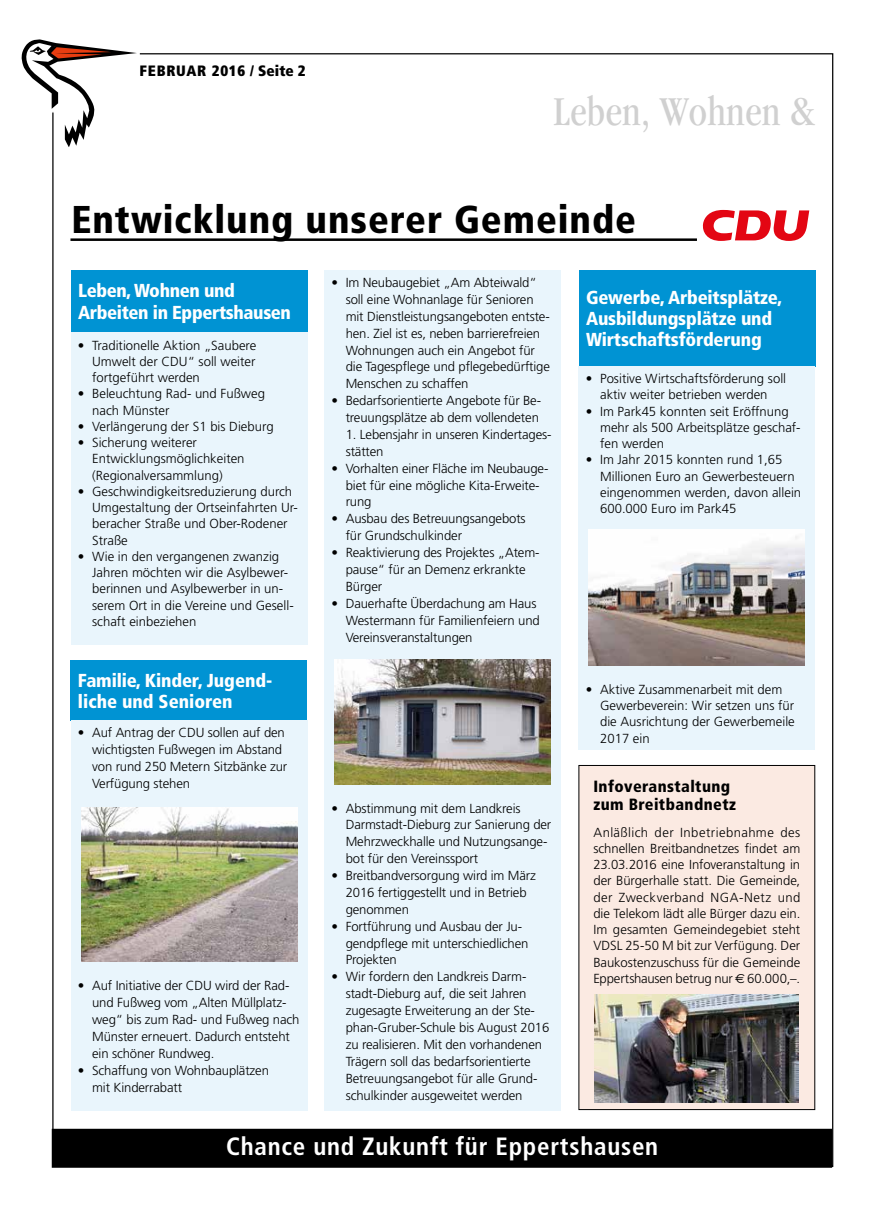
<style>
.page{position:relative;width:886px;height:1205px;background:#fff}
.page>*{position:absolute;margin:0;border:0;box-sizing:border-box;transform-origin:0 0}
.t1{font:condensed 42.5px "Garamond";color:#d0d0d0}
.t2{font:900 condensed 38.75px "Frutiger";letter-spacing:.025em;color:#000}
.t3{font:700 condensed 25px "Frutiger";letter-spacing:.03em;color:#fff}
.t4{font:900 condensed 18.75px/21.2px "Frutiger";letter-spacing:-.01em;color:#fff}
.t5{font:900 condensed 16.25px/17.5px "Frutiger";letter-spacing:.025em;color:#000}
.t6{font:900 condensed 15px "Frutiger";letter-spacing:.05em;color:#000}
.t7{font:300 13.12px/16.9px "Frutiger";letter-spacing:-.01em;color:#000}
.s1{font-family:"Euro Sans";font-weight:400}
</style>
<div class="page">
<div style="left:71px;top:333px;width:236px;height:312px;background:#e9f5fc"></div>
<div style="left:52px;top:1129px;width:779px;height:38px;background:#000"></div>
<div style="left:52px;top:1129px;width:780px;height:39px;border:1px solid #000"></div>
<svg style="left:21px;top:39px;width:116px;height:109px"></svg>
<div style="left:71px;top:270px;width:236px;height:62px;background:#0093d3"></div>
<div style="left:71px;top:660px;width:236px;height:60px;background:#0093d3"></div>
<div style="left:71px;top:720px;width:236px;height:391px;background:#e9f5fc"></div>
<div style="left:324px;top:270px;width:237px;height:840px;background:#e9f5fc"></div>
<img style="left:334px;top:660px;width:216px;height:124px">
<div style="left:579px;top:270px;width:236px;height:96px;background:#0093d3"></div>
<div style="left:579px;top:366px;width:236px;height:384px;background:#e9f5fc"></div>
<hr style="left:70px;top:238px;width:627px;height:3px;background:#000">
<svg style="left:702px;top:210px;width:107px;height:31px"></svg>
<img style="left:82px;top:807px;width:216px;height:155px">
<img style="left:588px;top:530px;width:216px;height:136px">
<div style="left:579px;top:765px;width:236px;height:344px;background:#fbeae2"></div>
<div style="left:578px;top:765px;width:237px;height:345px;border:1px solid #000"></div>
<img style="left:594px;top:995px;width:204px;height:107px">
<p class="t6" style="left:140px;top:62px;width:167px">FEBRUAR 2016 / Seite 2</p>
<h1 class="t1" style="left:553px;top:88px;width:262px">Leben, Wohnen &amp;</h1>
<h2 class="t2" style="left:71px;top:196px;width:566px">Entwicklung unserer Gemeinde</h2>
<h3 class="t4" style="left:78px;top:280px;width:214px">Leben, Wohnen und<br>Arbeiten in Eppertshausen</h3>
<p class="t7" style="left:92px;top:337px;width:166px;line-height:16.2px;text-align:justify;text-indent:-14px">• Traditionelle Aktion „Saubere Umwelt der CDU“ soll weiter fortgeführt werden</p>
<p class="t7" style="left:92px;top:386px;width:174px;line-height:16.2px;text-indent:-14px">• Beleuchtung Rad- und Fußweg nach Münster</p>
<p class="t7" style="left:78px;top:418px;width:197px">• Verlängerung der S1 bis Dieburg</p>
<p class="t7" style="left:92px;top:435px;width:154px;line-height:16.2px;text-indent:-14px">• Sicherung weiterer<br>Entwicklungsmöglichkeiten (Regionalversammlung)</p>
<p class="t7" style="left:92px;top:483px;width:207px;line-height:16.2px;text-indent:-14px">• Geschwindigkeitsreduzierung durch<br>Umgestaltung der Ortseinfahrten Ur&shy;beracher Straße und Ober-Rodener<br>Straße</p>
<p class="t7" style="left:92px;top:548px;width:203px;line-height:16.2px;text-indent:-14px">• Wie in den vergangenen zwanzig<br>Jahren möchten wir die Asylbewer&shy;berinnen und Asylbewerber in un&shy;serem Ort in die Vereine und Gesell&shy;schaft einbeziehen</p>
<h3 class="t4" style="left:78px;top:669px;width:196px">Familie, Kinder, Jugend&shy;liche und Senioren</h3>
<p class="t7" style="left:92px;top:724px;width:197px;text-indent:-14px">• Auf Antrag der CDU sollen auf den wichtigsten Fußwegen im Abstand von rund 250 Metern Sitzbänke zur<br>Verfügung stehen</p>
<p class="t7" style="left:92px;top:977px;width:209px;text-indent:-14px">• Auf Initiative der CDU wird der Rad&shy;und Fußweg vom „Alten Müllplatz&shy;weg“ bis zum Rad- und Fußweg nach<br>Münster erneuert. Dadurch entsteht ein schöner Rundweg.</p>
<p class="t7" style="left:92px;top:1062px;width:178px;text-indent:-14px">• Schaffung von Wohnbauplätzen mit Kinderrabatt</p>
<p class="t7" style="left:346px;top:274px;width:206px;text-indent:-14px">• Im Neubaugebiet „Am Abteiwald“ soll eine Wohnanlage für Senioren mit Dienstleistungsangeboten entste&shy;hen. Ziel ist es, neben barrierefreien Wohnungen auch ein Angebot für die Tagespflege und pflegebedürftige Menschen zu schaffen</p>
<p class="t7" style="left:331px;top:392px;width:211px;text-align:right">• Bedarfsorientierte Angebote für Be&shy;treuungsplätze ab dem vollendeten</p>
<p class="t7" style="left:346px;top:426px;width:207px">1. Lebensjahr in unseren Kindertages&shy;stätten</p>
<p class="t7" style="left:346px;top:460px;width:204px;text-indent:-14px">• Vorhalten einer Fläche im Neubauge&shy;biet für eine mögliche Kita-Erweite&shy;rung</p>
<p class="t7" style="left:346px;top:510px;width:181px;text-indent:-14px">• Ausbau des Betreuungsangebots für Grundschulkinder</p>
<p class="t7" style="left:346px;top:544px;width:195px;text-indent:-14px">• Reaktivierung des Projektes „Atem&shy;pause“ für an Demenz erkrankte<br>Bürger</p>
<p class="t7" style="left:346px;top:595px;width:196px;text-indent:-14px">• Dauerhafte Überdachung am Haus<br>Westermann für Familienfeiern und<br>Vereinsveranstaltungen</p>
<p class="t7" style="left:346px;top:800px;width:207px;text-indent:-14px">• Abstimmung mit dem Landkreis<br>Darmstadt-Dieburg zur Sanierung der<br>Mehrzweckhalle und Nutzungsange&shy;bot für den Vereinssport</p>
<p class="t7" style="left:346px;top:867px;width:192px;text-indent:-14px">• Breitbandversorgung wird im März<br>2016 fertiggestellt und in Betrieb genommen</p>
<p class="t7" style="left:346px;top:918px;width:184px;text-indent:-14px">• Fortführung und Ausbau der Ju&shy;gendpflege mit unterschiedlichen<br>Projekten</p>
<p class="t7" style="left:346px;top:968px;width:205px;text-indent:-14px">• Wir fordern den Landkreis Darm&shy;stadt-Dieburg auf, die seit Jahren zugesagte Erweiterung an der Ste&shy;phan-Gruber-Schule bis August 2016 zu realisieren. Mit den vorhandenen Trägern soll das bedarfsorientierte Betreuungsangebot für alle Grund&shy;schulkinder ausgeweitet werden</p>
<h3 class="t4" style="left:586px;top:287px;width:198px">Gewerbe, Arbeitsplätze,<br>Ausbildungsplätze und<br>Wirtschaftsförderung</h3>
<p class="t7" style="left:586px;top:371px;width:202px;line-height:16.2px;text-align:center">• Positive Wirtschaftsförderung soll aktiv weiter betrieben werden</p>
<p class="t7" style="left:600px;top:403px;width:202px;line-height:16.2px;text-indent:-14px">• Im Park45 konnten seit Eröffnung mehr als 500 Arbeitsplätze geschaf&shy;fen werden</p>
<p class="t7" style="left:600px;top:452px;width:203px;line-height:16.2px;text-indent:-14px">• Im Jahr 2015 konnten rund 1,65<br>Millionen Euro an Gewerbesteuern eingenommen werden, davon allein<br>600.000 Euro im Park45</p>
<p class="t7" style="left:600px;top:681px;width:196px;line-height:16.2px;text-indent:-14px">• Aktive Zusammenarbeit mit dem<br>Gewerbeverein: Wir setzen uns für die Ausrichtung der Gewerbemeile<br>2017 ein</p>
<p class="t5" style="left:593px;top:778px;width:144px">Infoveranstaltung zum Breitbandnetz</p>
<p class="t7" style="left:593px;top:824px;width:208px;line-height:16.2px;text-align:justify">Anläßlich der Inbetriebnahme des schnellen Breitbandnetzes findet am 23.03.2016 eine Infoveranstaltung in der Bürgerhalle statt. Die Gemeinde, der Zweckverband NGA-Netz und die Telekom lädt alle Bürger dazu ein.<br>Im gesamten Gemeindegebiet steht VDSL 25-50 M bit zur Verfügung. Der Baukostenzuschuss für die Gemeinde Eppertshausen betrug nur <span class="s1">g</span> 60.000,–.</p>
<h3 class="t3" style="left:226px;top:1131px;width:433px">Chance und Zukunft für Eppertshausen</h3>
</div>
